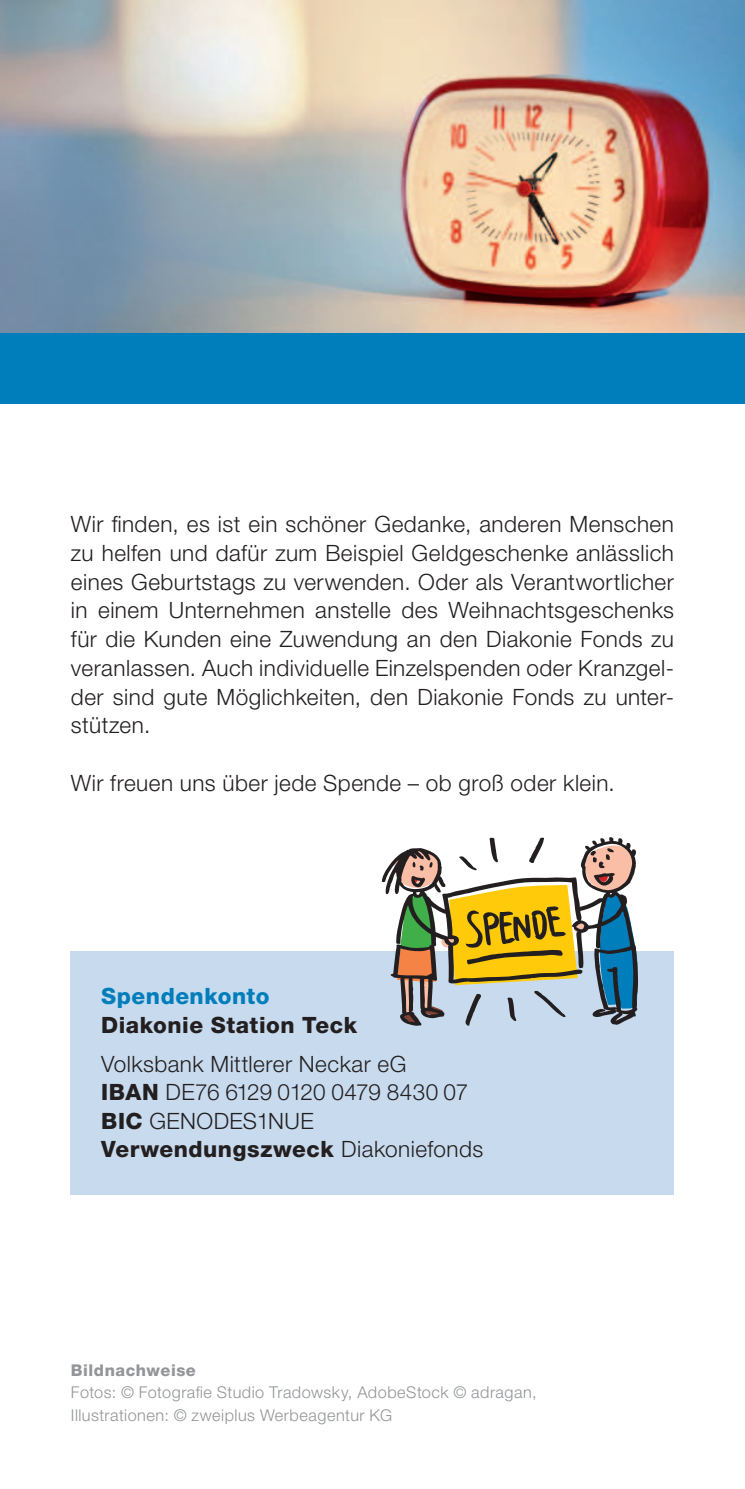
<style>
.page{position:relative;width:745px;height:1489px;background:#fff}
.page>*{position:absolute;margin:0;border:0;box-sizing:border-box;transform-origin:0 0}
.t1{font:300 22.5px/28.8px "Helvetica Neue";letter-spacing:.02em;color:#231f20}
.t2{font:800 22.5px "Helvetica Neue";letter-spacing:.025em;color:#231f20}
.t3{font:800 22.5px "Helvetica Neue";letter-spacing:.025em;color:#007dbb}
.t4{font:300 16.25px/22.5px "Helvetica Neue";letter-spacing:.03em;color:#939598}
.t5{font:800 16.25px "Helvetica Neue";letter-spacing:.035em;color:#939598}
.s1{font-weight:800}
</style>
<div class="page">
<div style="left:71px;top:950px;width:602px;height:244px;background:#c8dbee"></div>
<img style="left:0;top:0;width:744px;height:333px">
<div style="left:0;top:333px;width:744px;height:71px;background:#007dbb"></div>
<svg style="left:381px;top:837px;width:256px;height:188px"></svg>
<p class="t1" style="left:71px;top:509px;width:604px;text-align:justify">Wir finden, es ist ein schöner Gedanke, anderen Menschen zu helfen und dafür zum Beispiel Geldgeschenke anlässlich eines Geburtstags zu verwenden. Oder als Verantwortlicher in einem Unternehmen anstelle des Weihnachtsgeschenks für die Kunden eine Zuwendung an den Diakonie Fonds zu veranlassen. Auch individuelle Einzelspenden oder Kranzgel&shy;der sind gute Möglichkeiten, den Diakonie Fonds zu unter&shy;stützen.</p>
<p class="t1" style="left:71px;top:768px;width:545px">Wir freuen uns über jede Spende – ob groß oder klein.</p>
<p class="t3" style="left:101px;top:982px;width:170px">Spendenkonto</p>
<p class="t2" style="left:101px;top:1011px;width:257px">Diakonie Station Teck</p>
<p class="t1" style="left:101px;top:1048px;width:383px">Volksbank Mittlerer Neckar eG<br><span class="s1">IBAN</span> DE76 6129 0120 0479 8430 07<br><span class="s1">BIC</span> GENODES1NUE<br><span class="s1">Verwendungszweck</span> Diakoniefonds</p>
<p class="t5" style="left:71px;top:1360px;width:126px">Bildnachweise</p>
<p class="t4" style="left:71px;top:1380px;width:467px">Fotos: © Fotografie Studio Tradowsky, AdobeStock © adragan,<br>Illustrationen: © zweiplus Werbeagentur KG</p>
</div>
